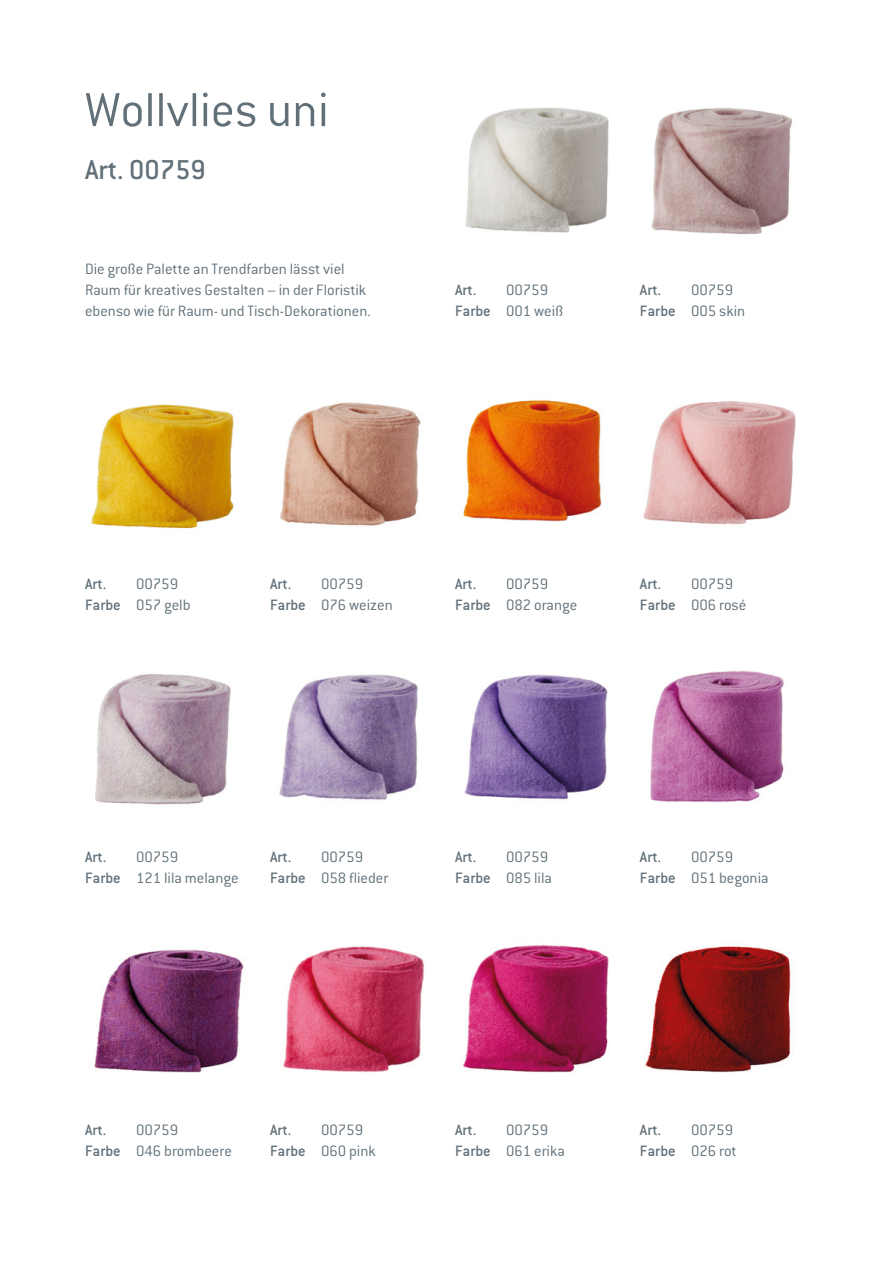
<style>
.page{position:relative;width:893px;height:1263px;background:#fff}
.page>*{position:absolute;margin:0;border:0;box-sizing:border-box;transform-origin:0 0}
.t1{font:300 52.5px "Conduit ITC";color:#617079}
.t2{font:500 30px "Conduit ITC";color:#617079}
.t3{font:300 16.5px/21px "Conduit ITC";color:#617079}
.t4{font:500 16.5px "Conduit ITC";color:#617079}
.s1{font-weight:500}
</style>
<div class="page">
<img style="left:651px;top:108px;width:141px;height:127px">
<img style="left:643px;top:401px;width:153px;height:124px">
<img style="left:645px;top:946px;width:146px;height:127px">
<img style="left:94px;top:949px;width:150px;height:124px">
<img style="left:650px;top:671px;width:134px;height:132px">
<img style="left:91px;top:404px;width:143px;height:125px">
<img style="left:279px;top:674px;width:139px;height:126px">
<img style="left:283px;top:946px;width:142px;height:126px">
<img style="left:463px;top:945px;width:146px;height:128px">
<img style="left:280px;top:402px;width:141px;height:124px">
<img style="left:463px;top:400px;width:139px;height:122px">
<img style="left:465px;top:107px;width:144px;height:126px">
<img style="left:95px;top:673px;width:136px;height:132px">
<img style="left:465px;top:674px;width:143px;height:126px">
<h1 class="t1" style="left:85px;top:81px;width:245px">Wollvlies uni</h1>
<h2 class="t2" style="left:85px;top:152px;width:122px">Art. 00759</h2>
<p class="t3" style="left:85px;top:258px;width:287px">Die große Palette an Trendfarben lässt viel<br>Raum für kreatives Gestalten – in der Floristik ebenso wie für Raum- und Tisch-Dekorationen.</p>
<p class="t3" style="left:455px;top:279px;width:110px;text-indent:51px">00759<br><span class="s1">Farbe</span> 001 weiß</p>
<p class="t4" style="left:455px;top:281px;width:23px">Art.</p>
<p class="t3" style="left:640px;top:279px;width:107px;text-indent:51px">00759<br><span class="s1">Farbe</span> 005 skin</p>
<p class="t4" style="left:640px;top:281px;width:23px">Art.</p>
<p class="t3" style="left:85px;top:573px;width:107px;text-indent:51px">00759<br><span class="s1">Farbe</span> 057 gelb</p>
<p class="t4" style="left:85px;top:575px;width:23px">Art.</p>
<p class="t3" style="left:270px;top:573px;width:124px;text-indent:51px">00759<br><span class="s1">Farbe</span> 076 weizen</p>
<p class="t4" style="left:455px;top:575px;width:23px">Art.</p>
<p class="t3" style="left:455px;top:573px;width:124px;text-indent:51px">00759<br><span class="s1">Farbe</span> 082 orange</p>
<p class="t4" style="left:270px;top:575px;width:23px">Art.</p>
<p class="t3" style="left:640px;top:573px;width:108px;text-indent:51px">00759<br><span class="s1">Farbe</span> 006 rosé</p>
<p class="t4" style="left:640px;top:575px;width:23px">Art.</p>
<p class="t3" style="left:85px;top:846px;width:155px;text-align:center">00759<br><span class="s1">Farbe</span> 121 lila melange</p>
<p class="t4" style="left:455px;top:848px;width:23px">Art.</p>
<p class="t3" style="left:270px;top:846px;width:120px;text-indent:51px">00759<br><span class="s1">Farbe</span> 058 flieder</p>
<p class="t3" style="left:455px;top:846px;width:98px;text-align:right">00759<br><span class="s1">Farbe</span> 085 lila</p>
<p class="t4" style="left:85px;top:848px;width:23px">Art.</p>
<p class="t4" style="left:270px;top:848px;width:23px">Art.</p>
<p class="t3" style="left:640px;top:846px;width:130px;text-indent:51px">00759<br><span class="s1">Farbe</span> 051 begonia</p>
<p class="t4" style="left:640px;top:848px;width:23px">Art.</p>
<p class="t3" style="left:85px;top:1119px;width:148px;text-align:center">00759<br><span class="s1">Farbe</span> 046 brombeere</p>
<p class="t4" style="left:85px;top:1121px;width:23px">Art.</p>
<p class="t3" style="left:270px;top:1119px;width:107px;text-indent:51px">00759<br><span class="s1">Farbe</span> 060 pink</p>
<p class="t4" style="left:455px;top:1121px;width:23px">Art.</p>
<p class="t3" style="left:455px;top:1119px;width:111px;text-indent:51px">00759<br><span class="s1">Farbe</span> 061 erika</p>
<p class="t4" style="left:270px;top:1121px;width:23px">Art.</p>
<p class="t3" style="left:640px;top:1119px;width:98px;text-align:right">00759<br><span class="s1">Farbe</span> 026 rot</p>
<p class="t4" style="left:640px;top:1121px;width:23px">Art.</p>
</div>
